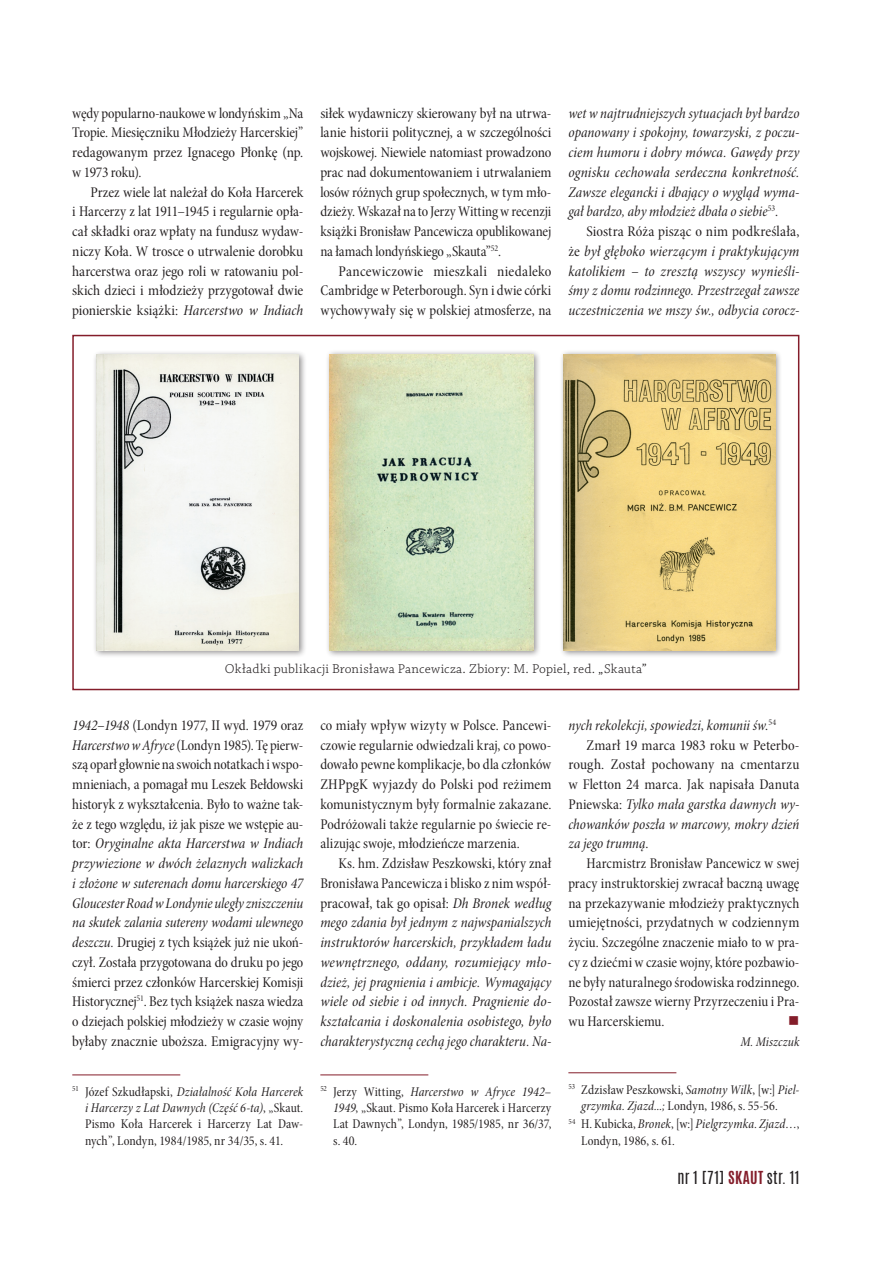
<style>
.page{position:relative;width:893px;height:1263px;background:#fff}
.page>*{position:absolute;margin:0;border:0;box-sizing:border-box;transform-origin:0 0}
.t1{font:15px/19.8px "Minion Pro Cn Subh";color:#231f20;text-align:justify}
.t2{font:15px/19.8px "Minion Pro Cn It Subh";letter-spacing:.005em;color:#231f20;text-align:justify}
.t3{font:15px "Antonio";letter-spacing:.02em;color:#231f20}
.t4{font:15px "Open Symbol";color:#841d2a}
.t5{font:13.5px/16.2px "Minion Pro Cn Subh";letter-spacing:.005em;color:#231f20}
.t6{font:13.5px/16.2px "Minion Pro Cn It Subh";letter-spacing:.01em;color:#231f20;text-align:right}
.t7{font:13.5px "Chaparral Pro Light Capt";letter-spacing:.01em;color:#231f20}
.s1{font-family:"Minion Pro Cn It Subh"}
.s2{font-family:"Minion Pro Cn Subh"}
.s3{font-weight:700;color:#841d2a}
</style>
<div class="page">
<hr style="left:72px;top:1074px;width:108px;height:1px;background:#841d2a">
<hr style="left:320px;top:1074px;width:108px;height:1px;background:#841d2a">
<hr style="left:568px;top:1072px;width:108px;height:1px;background:#841d2a">
<div style="left:72px;top:335px;width:727px;height:355px;border:2px solid #841d2a"></div>
<div style="left:559px;top:349px;width:224px;height:309px;background:#231f20;opacity:.5"></div>
<img style="left:564px;top:354px;width:211px;height:297px">
<div style="left:92px;top:350px;width:214px;height:308px;background:#231f20;opacity:.5"></div>
<img style="left:97px;top:354px;width:202px;height:297px">
<div style="left:325px;top:349px;width:216px;height:309px;background:#231f20;opacity:.5"></div>
<img style="left:329px;top:354px;width:204px;height:297px">
<p class="t1" style="left:72px;top:103px;width:233px">wędy popularno-naukowe w londyńskim „Na Tropie. Miesięczniku Młodzieży Harcerskiej” redagowanym przez Ignacego Płonkę (np. w 1973 roku).</p>
<p class="t1" style="left:72px;top:182px;width:233px;text-indent:18px">Przez wiele lat należał do Koła Harcerek i Harcerzy z lat 1911–1945 i regularnie opła&shy;cał składki oraz wpłaty na fundusz wydaw&shy;niczy Koła. W trosce o utrwalenie dorobku harcerstwa oraz jego roli w ratowaniu pol&shy;skich dzieci i młodzieży przygotował dwie pionierskie książki: <span class="s1">Harcerstwo w Indiach</span></p>
<p class="t1" style="left:320px;top:103px;width:233px">siłek wydawniczy skierowany był na utrwa&shy;lanie historii politycznej, a w szczególności wojskowej. Niewiele natomiast prowadzono prac nad dokumentowaniem i utrwalaniem losów różnych grup społecznych, w tym mło&shy;dzieży. Wskazał na to Jerzy Witting w recenzji książki Bronisław Pancewicza opublikowanej na łamach londyńskiego „Skauta”<sup>52</sup>.</p>
<p class="t1" style="left:320px;top:261px;width:233px;text-indent:18px">Pancewiczowie mieszkali niedaleko Cambridge w Peterborough. Syn i dwie córki wychowywały się w polskiej atmosferze, na</p>
<p class="t2" style="left:568px;top:103px;width:233px">wet w najtrudniejszych sytuacjach był bardzo opanowany i spokojny, towarzyski, z poczu&shy;ciem humoru i dobry mówca. Gawędy przy ognisku cechowała serdeczna konkretność.<br>Zawsze elegancki i dbający o wygląd wyma&shy;gał bardzo, aby młodzież dbała o siebie<sup>53</sup><span class="s2">.</span></p>
<p class="t1" style="left:587px;top:222px;width:214px">Siostra Róża pisząc o nim podkreślała,</p>
<p class="t2" style="left:568px;top:241px;width:233px"><span class="s2">że</span> był głęboko wierzącym i praktykującym katolikiem – to zresztą wszyscy wynieśli&shy;śmy z domu rodzinnego. Przestrzegał zawsze uczestniczenia we mszy św., odbycia corocz-</p>
<p class="t7" style="left:225px;top:661px;width:423px">Okładki publikacji Bronisława Pancewicza. Zbiory: M. Popiel, red. „Skauta”</p>
<p class="t1" style="left:72px;top:715px;width:233px"><span class="s1">1942–1948</span> (Londyn 1977, II wyd. 1979 oraz <span class="s1">Harcerstwo w Afryce</span> (Londyn 1985). Tę pierw&shy;szą oparł głownie na swoich notatkach i wspo&shy;mnieniach, a pomagał mu Leszek Bełdowski historyk z wykształcenia. Było to ważne tak&shy;że z tego względu, iż jak pisze we wstępie au-</p>
<p class="t2" style="left:72px;top:834px;width:233px"><span class="s2">tor:</span> Oryginalne akta Harcerstwa w Indiach przywiezione w dwóch żelaznych walizkach i złożone w suterenach domu harcerskiego 47<br>Gloucester Road w Londynie uległy zniszczeniu na skutek zalania sutereny wodami ulewnego</p>
<p class="t1" style="left:72px;top:932px;width:233px"><span class="s1">deszczu.</span> Drugiej z tych książek już nie ukoń&shy;czył. Została przygotowana do druku po jego śmierci przez członków Harcerskiej Komisji Historycznej<sup>51</sup>. Bez tych książek nasza wiedza o dziejach polskiej młodzieży w czasie wojny byłaby znacznie uboższa. Emigracyjny wy-</p>
<p class="t6" style="left:72px;top:1084px;width:233px"><sup>51</sup> <span class="s2">Józef Szkudłapski,</span> Działalność Koła Harcerek i Harcerzy z Lat Dawnych (Część 6-ta)<span class="s2">, „Skaut.</span></p>
<p class="t5" style="left:85px;top:1116px;width:220px">Pismo Koła Harcerek i Harcerzy Lat Daw&shy;nych”, Londyn, 1984/1985, nr 34/35, s. 41.</p>
<p class="t1" style="left:320px;top:715px;width:233px">co miały wpływ wizyty w Polsce. Pancewi&shy;czowie regularnie odwiedzali kraj, co powo&shy;dowało pewne komplikacje, bo dla członków ZHPpgK wyjazdy do Polski pod reżimem komunistycznym były formalnie zakazane.<br>Podróżowali także regularnie po świecie re&shy;alizując swoje, młodzieńcze marzenia.</p>
<p class="t1" style="left:320px;top:853px;width:233px;text-indent:18px">Ks. hm. Zdzisław Peszkowski, który znał Bronisława Pancewicza i blisko z nim współ&shy;pracował, tak go opisał: <span class="s1">Dh Bronek według</span></p>
<p class="t2" style="left:320px;top:913px;width:233px">mego zdania był jednym z najwspanialszych instruktorów harcerskich, przykładem ładu wewnętrznego, oddany, rozumiejący mło&shy;dzież, jej pragnienia i ambicje. Wymagający wiele od siebie i od innych. Pragnienie do&shy;kształcania i doskonalenia osobistego, było charakterystyczną cechą jego charakteru. Na-</p>
<p class="t6" style="left:320px;top:1084px;width:233px"><sup>52</sup> <span class="s2">Jerzy Witting,</span> Harcerstwo w Afryce 1942–</p>
<p class="t5" style="left:333px;top:1100px;width:220px;text-align:justify"><span class="s1">1949</span>, „Skaut. Pismo Koła Harcerek i Harcerzy Lat Dawnych”, Londyn, 1985/1985, nr 36/37, s. 40.</p>
<p class="t2" style="left:568px;top:715px;width:209px">nych rekolekcji, spowiedzi, komunii św<span class="s2">.</span><sup>54</sup></p>
<p class="t1" style="left:568px;top:735px;width:233px;text-indent:18px">Zmarł 19 marca 1983 roku w Peterbo&shy;rough. Został pochowany na cmentarzu w Fletton 24 marca. Jak napisała Danuta</p>
<p class="t2" style="left:568px;top:794px;width:233px"><span class="s2">Pniewska:</span> Tylko mała garstka dawnych wy&shy;chowanków poszła w marcowy, mokry dzień za jego trumną<span class="s2">.</span></p>
<p class="t1" style="left:568px;top:853px;width:233px;text-indent:18px">Harcmistrz Bronisław Pancewicz w swej pracy instruktorskiej zwracał baczną uwagę na przekazywanie młodzieży praktycznych umiejętności, przydatnych w codziennym życiu. Szczególne znaczenie miało to w pra&shy;cy z dziećmi w czasie wojny, które pozbawio&shy;ne były naturalnego środowiska rodzinnego.<br>Pozostał zawsze wierny Przyrzeczeniu i Pra&shy;wu Harcerskiemu.</p>
<p class="t4" style="left:788px;top:1012px;width:13px">■</p>
<p class="t6" style="left:740px;top:1033px;width:61px">M. Miszczuk</p>
<p class="t5" style="left:581px;top:1081px;width:220px;text-indent:-13px"><sup>53</sup> Zdzisław Peszkowski, <span class="s1">Samotny Wilk</span>, [w:] <span class="s1">Piel&shy;grzymka. Zjazd...;</span> Londyn, 1986, s. 55-56.</p>
<p class="t6" style="left:568px;top:1116px;width:233px"><sup>54</sup> <span class="s2">H. Kubicka,</span> Bronek<span class="s2">, [w:]</span> Pielgrzymka. Zjazd…<span class="s2">,</span></p>
<p class="t5" style="left:581px;top:1132px;width:95px">Londyn, 1986, s. 61.</p>
<p class="t3" style="left:677px;top:1166px;width:123px">NR 1 [71] <span class="s3">SKAUT</span> STR. 11</p>
</div>
